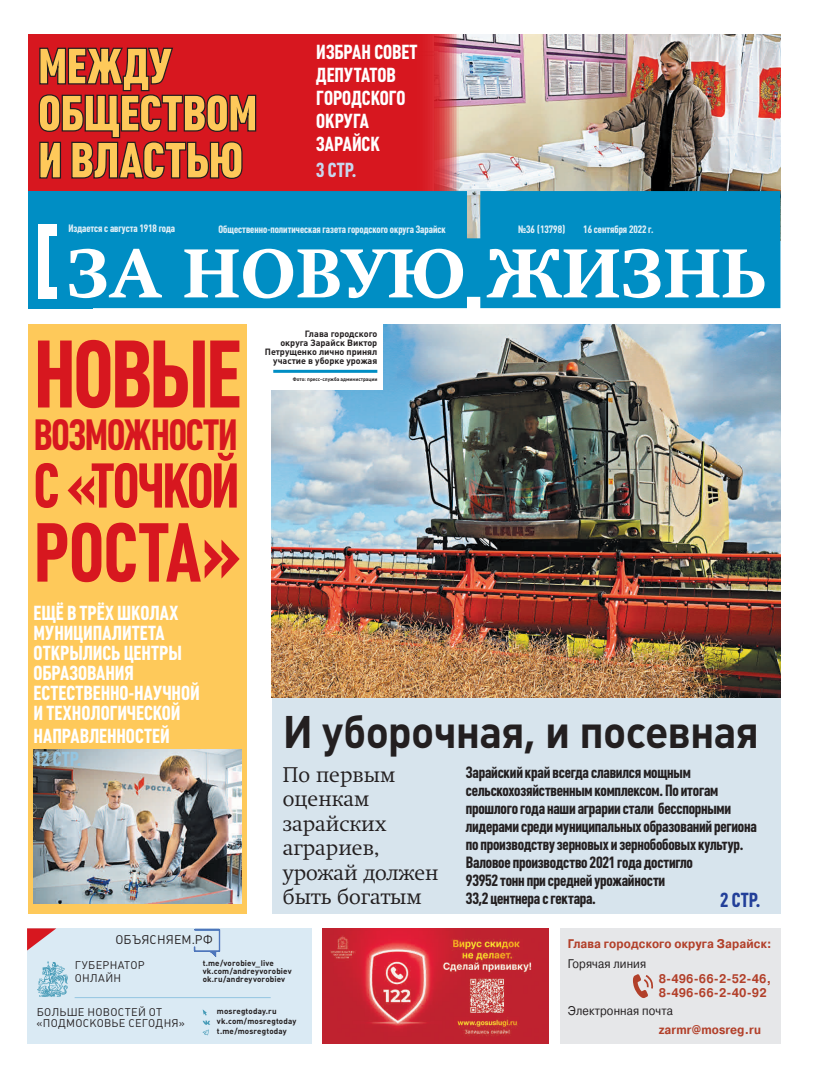
<style>
.page{position:relative;width:820px;height:1078px;background:#fff}
.page>*{position:absolute;margin:0;border:0;box-sizing:border-box;transform-origin:0 0}
.t1{font:700 94px "Plumb Condensed";letter-spacing:-.03em;color:#d7171f;scale:.94 1}
.t2{font:700 82px "Plumb Condensed";color:#d7171f;scale:.94 1}
.t3{font:67px "Swift Extra Bold C";letter-spacing:.01em;color:#fff}
.t4{font:700 62px "Plumb Condensed";letter-spacing:-.04em;color:#d7171f;scale:.94 1}
.t5{font:900 50px/47px "Plumb Condensed";letter-spacing:-.005em;color:#fec95a}
.t6{font:700 45px "Plumb";letter-spacing:-.02em;color:#231f20;scale:.95 1}
.t7{font:700 43px "Plumb Condensed";letter-spacing:-.025em;color:#d7171f;scale:.94 1}
.t8{font:21px/24.5px "Swift Light C";color:#231f20}
.t9{font:700 20px/20px "Plumb Condensed";color:#fff}
.t10{font:700 20px "Plumb Condensed";color:#93c5e1}
.t11{font:700 20px "Plumb Condensed";color:#223f99}
.t12{font:700 20px "Plumb Condensed";color:#c9d7ed}
.t13{font:700 16px/18px "Plumb Condensed";letter-spacing:-.015em;color:#231f20}
.t14{font:700 12.5px/14.6px "Pragmatica C";letter-spacing:.01em;color:#b2402a;scale:.9 1}
.t15{font:12.5px "Pragmatica C";letter-spacing:.01em;color:#231f20;scale:.9 1}
.t16{font:12.4px "Plumb";letter-spacing:.015em;color:#231f20}
.t17{font:11px/12.8px "Plumb";letter-spacing:.025em;color:#231f20}
.t18{font:700 10.6px "Plumb Condensed";color:#e1eff7}
.t19{font:700 9px/9px "Plumb";color:#231f20;text-align:right}
.t20{font:700 8px/8px "Plumb";letter-spacing:.015em;color:#231f20}
.t21{font:700 5px "Plumb";color:#231f20}
</style>
<div class="page">
<img style="left:459px;top:34px;width:321px;height:157px">
<div style="left:28px;top:34px;width:431px;height:207px;background:#d7171f"></div>
<div style="left:28px;top:324px;width:218px;height:589px;background:#fec95a"></div>
<div style="left:272px;top:697px;width:508px;height:216px;background:#d7e4ed"></div>
<div style="left:28px;top:191px;width:64px;height:117px;background:#008ec4"></div>
<div style="left:92px;top:191px;width:688px;height:117px;background:#008ec4"></div>
<div style="left:38px;top:224px;width:10px;height:74px;background:#fff"></div>
<div style="left:46px;top:224px;width:10px;height:11px;background:#fff"></div>
<div style="left:46px;top:287px;width:10px;height:11px;background:#fff"></div>
<svg style="left:38px;top:47px;width:219px;height:132px"></svg>
<img style="left:323px;top:928px;width:225px;height:115px">
<div style="left:559px;top:928px;width:221px;height:115px;background:#e6e7e9"></div>
<svg style="left:633px;top:974px;width:20px;height:23px"></svg>
<div style="left:27px;top:928px;width:284px;height:115px;background:#daeaf4"></div>
<img style="left:37px;top:961px;width:30px;height:35px">
<hr style="left:75px;top:997px;width:195px;height:1px;background:#93c5e1">
<img style="left:193px;top:928px;width:28px;height:29px">
<svg style="left:202px;top:1009px;width:8px;height:25px"></svg>
<svg style="left:27px;top:928px;width:29px;height:22px"></svg>
<img style="left:34px;top:749px;width:207px;height:154px">
<img style="left:272px;top:324px;width:508px;height:373px">
<img style="left:448px;top:388px;width:127px;height:133px">
<div style="left:255px;top:324px;width:128px;height:66px;background:#fff"></div>
<hr style="left:273px;top:370px;width:104px;height:3px;background:#008ec4">
<h3 class="t5" style="left:38px;top:42px;width:221px">МЕЖДУ<br>ОБЩЕСТВОМ<br>И ВЛАСТЬЮ</h3>
<p class="t9" style="left:316px;top:41px;width:103px;line-height:23px">ИЗБРАН СОВЕТ<br>ДЕПУТАТОВ<br>ГОРОДСКОГО<br>ОКРУГА<br>ЗАРАЙСК</p>
<p class="t12" style="left:316px;top:159px;width:42px">3 СТР.</p>
<p class="t18" style="left:68px;top:222px;width:108px">Издается с августа 1918 года</p>
<p class="t18" style="left:218px;top:223px;width:229px">Общественно-политическая газета городского округа Зарайск</p>
<p class="t18" style="left:518px;top:223px;width:49px">№36 (13798)</p>
<p class="t18" style="left:583px;top:223px;width:72px">16 сентября 2022 г.</p>
<h3 class="t3" style="left:67px;top:234px;width:700px">ЗА НОВУЮ ЖИЗНЬ</h3>
<h1 class="t1" style="left:34px;top:322px;width:222px">НОВЫЕ</h1>
<h3 class="t7" style="left:34px;top:410px;width:218px">ВОЗМОЖНОСТИ</h3>
<h3 class="t4" style="left:34px;top:451px;width:220px">С «ТОЧКОЙ</h3>
<h2 class="t2" style="left:34px;top:507px;width:222px">РОСТА»</h2>
<p class="t9" style="left:34px;top:603px;width:168px">ЕЩЁ В ТРЁХ ШКОЛАХ<br>МУНИЦИПАЛИТЕТА<br>ОТКРЫЛИСЬ ЦЕНТРЫ<br>ОБРАЗОВАНИЯ<br>ЕСТЕСТВЕННО-НАУЧНОЙ<br>И ТЕХНОЛОГИЧЕСКОЙ</p>
<p class="t9" style="left:34px;top:726px;width:138px">НАПРАВЛЕННОСТЕЙ</p>
<p class="t10" style="left:34px;top:747px;width:49px">12 СТР.</p>
<p class="t19" style="left:265px;top:329px;width:114px">Глава городского<br>округа Зарайск Виктор<br>Петрущенко лично принял участие в уборке урожая</p>
<p class="t21" style="left:293px;top:376px;width:86px">Фото: пресс-служба администрации</p>
<h3 class="t6" style="left:283px;top:706px;width:502px">И уборочная, и посевная</h3>
<h3 class="t8" style="left:283px;top:762px;width:157px">По первым оценкам зарайских аграриев, урожай должен быть богатым</h3>
<p class="t13" style="left:465px;top:762px;width:292px">Зарайский край всегда славился мощным сельскохозяйственным комплексом. По итогам прошлого года наши аграрии стали бесспорными лидерами среди муниципальных образований региона по производству зерновых и зернобобовых культур.<br>Валовое производство 2021 года достигло<br>93952 тонн при средней урожайности<br>33,2 центнера с гектара.</p>
<p class="t11" style="left:719px;top:888px;width:42px">2 СТР.</p>
<p class="t16" style="left:115px;top:931px;width:99px">ОБЪЯСНЯЕМ.РФ</p>
<p class="t14" style="left:567px;top:936px;width:227px">Глава городского округа Зарайск:</p>
<p class="t17" style="left:75px;top:958px;width:71px">ГУБЕРНАТОР<br>ОНЛАЙН</p>
<p class="t20" style="left:203px;top:959px;width:90px">t.me/vorobiev_live vk.com/andreyvorobiev ok.ru/andreyvorobiev</p>
<p class="t17" style="left:37px;top:1005px;width:150px;line-height:11px">БОЛЬШЕ НОВОСТЕЙ ОТ «ПОДМОСКОВЬЕ СЕГОДНЯ»</p>
<p class="t20" style="left:217px;top:1006px;width:81px;line-height:9.6px">mosregtoday.ru vk.com/mosregtoday t.me/mosregtoday</p>
<p class="t15" style="left:567px;top:956px;width:88px">Горячая линия</p>
<p class="t14" style="left:658px;top:970px;width:126px">8-496-66-2-52-46,<br>8-496-66-2-40-92</p>
<p class="t15" style="left:567px;top:1003px;width:118px">Электронная почта</p>
<p class="t14" style="left:658px;top:1022px;width:115px">zarmr@mosreg.ru</p>
</div>
